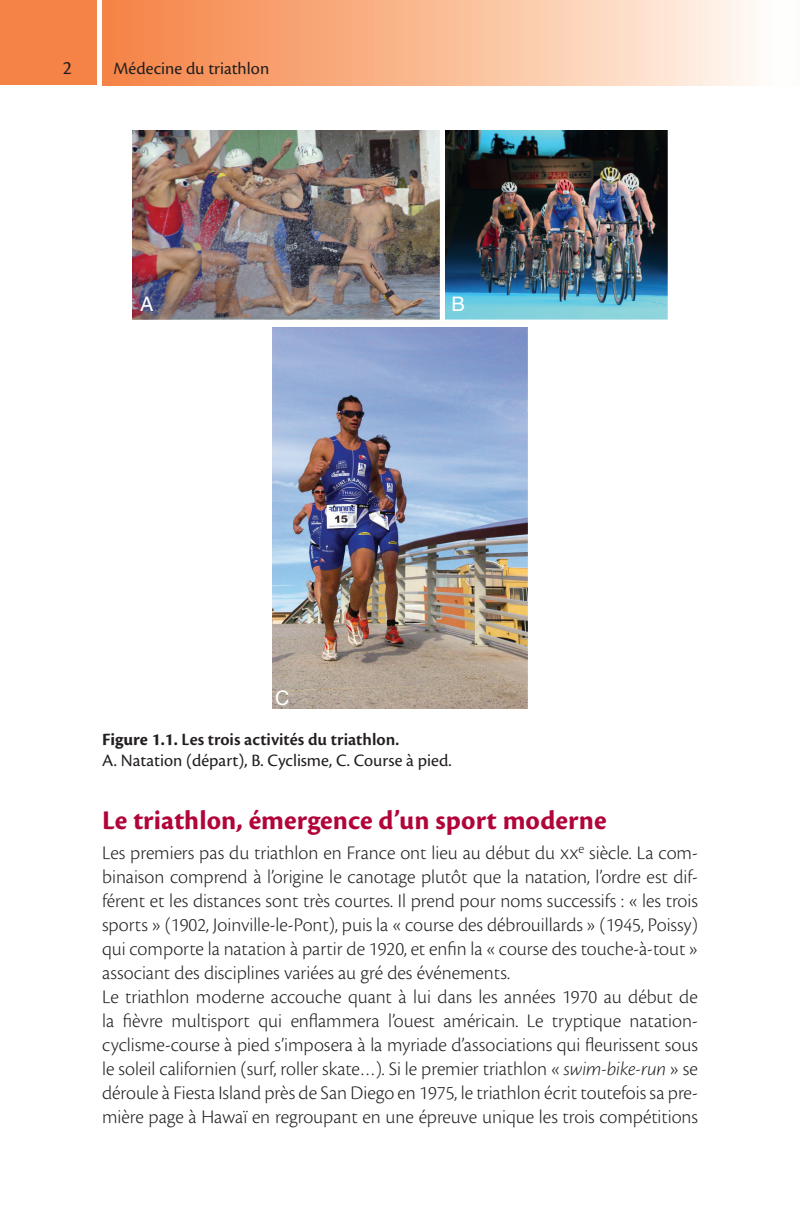
<style>
.page{position:relative;width:800px;height:1225px;background:#fff}
.page>*{position:absolute;margin:0;border:0;box-sizing:border-box;transform-origin:0 0}
.t1{font:700 28px "Cronos Pro";color:#b10439}
.t2{font:300 20px/24px "Cronos Pro";color:#231f20}
.t3{font:20px "Helvetica LT Std";color:#fff}
.t4{font:20px "Cronos Pro";color:#231f20}
.t5{font:18px/21.6px "Cronos Pro";color:#231f20}
.s1{font-weight:700}
.s2{font-weight:600}
.s3{font-style:italic}
</style>
<div class="page">
<div style="left:102px;top:0;width:680px;height:85px;background:linear-gradient(to right,#f5803f,#fffbf4)"></div>
<div style="left:0;top:0;width:96px;height:85px;background:#f58345"></div>
<img style="left:445px;top:130px;width:222px;height:190px">
<img style="left:133px;top:130px;width:306px;height:189px">
<img style="left:272px;top:327px;width:255px;height:382px">
<p class="t4" style="left:63px;top:56px;width:11px">2</p>
<p class="t5" style="left:113px;top:57px;width:157px">Médecine du triathlon</p>
<p class="t3" style="left:140px;top:292px;width:15px">A</p>
<p class="t3" style="left:451px;top:292px;width:15px">B</p>
<p class="t3" style="left:275px;top:686px;width:16px">C</p>
<p class="t5" style="left:102px;top:728px;width:351px"><span class="s1">Figure 1.1.</span> <span class="s2">Les trois activités du triathlon.<br></span>A. Natation (départ), B. Cyclisme, C. Course à pied.</p>
<h1 class="t1" style="left:102px;top:804px;width:506px">Le triathlon, émergence d’un sport moderne</h1>
<p class="t2" style="left:102px;top:840px;width:597px">Les premiers pas du triathlon en France ont lieu au début du xx<sup>e</sup> siècle. La com&shy;binaison comprend à l’origine le canotage plutôt que la natation, l’ordre est dif&shy;férent et les distances sont très courtes. Il prend pour noms successifs : « les trois sports » (1902, Joinville-le-Pont), puis la « course des débrouillards » (1945, Poissy) qui comporte la natation à partir de 1920, et enfin la « course des touche-à-tout » associant des disciplines variées au gré des événements.<br>Le triathlon moderne accouche quant à lui dans les années 1970 au début de la fièvre multisport qui enflammera l’ouest américain. Le tryptique natation&shy;cyclisme-course à pied s’imposera à la myriade d’associations qui fleurissent sous le soleil californien (surf, roller skate…). Si le premier triathlon « <span class="s3">swim-bike-run</span> » se déroule à Fiesta Island près de San Diego en 1975, le triathlon écrit toutefois sa pre&shy;mière page à Hawaï en regroupant en une épreuve unique les trois compétitions</p>
</div>
